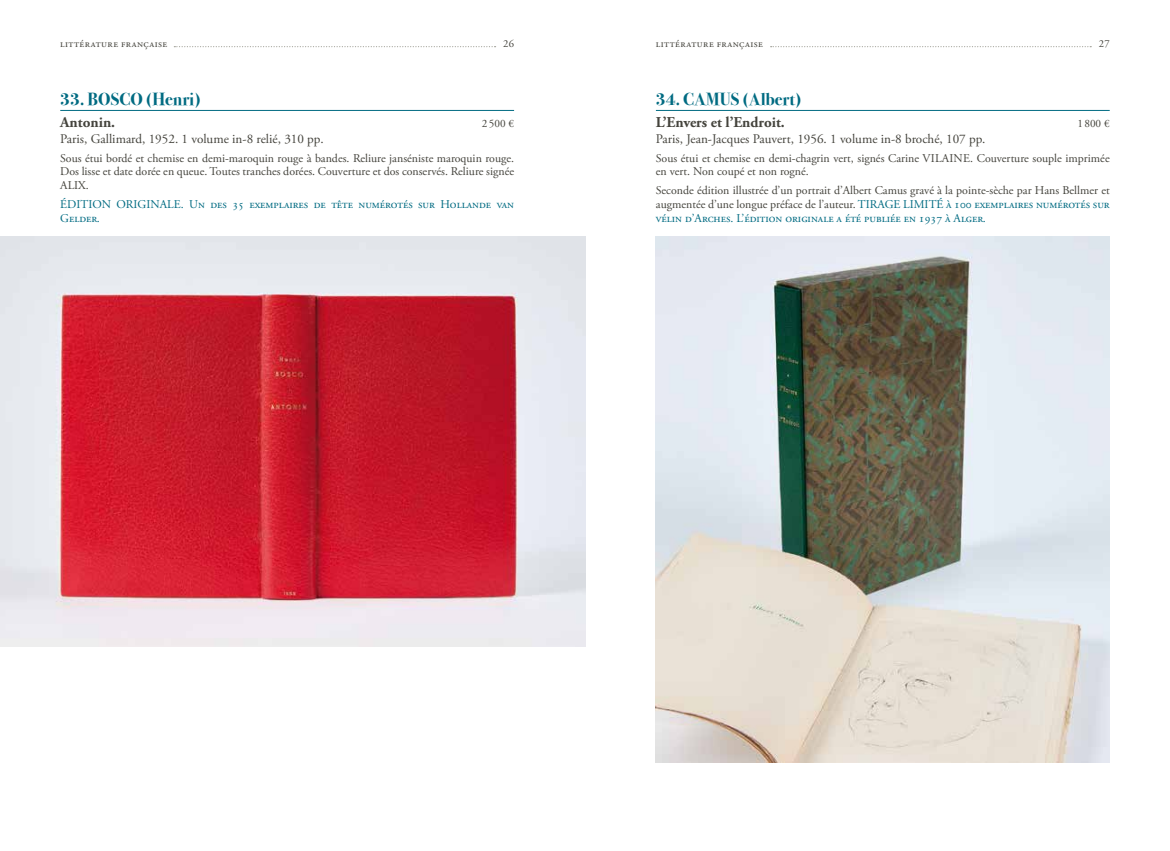
<style>
.page{position:relative;width:1170px;height:851px;background:#fff}
.page>*{position:absolute;margin:0;border:0;box-sizing:border-box;transform-origin:0 0}
.t1{font:700 17.5px "Bodoni Svty Two ITCTT";color:#006b82}
.t2{font:700 15px "Adobe Garamond Pro";color:#44433c}
.t3{font:13.12px "Adobe Garamond Pro";color:#44433c}
.t4{font:11.88px/13.8px "Adobe Garamond Pro";color:#44433c;text-align:justify}
.t5{font:11.88px/13.8px "Adobe Garamond Pro";color:#006b82}
.t6{font:11.25px "Adobe Garamond Pro";color:#44433c}
.t7{font:10.62px "Adobe Garamond Pro";letter-spacing:.04em;color:#44433c}
.s1{color:#006b82}
</style>
<div class="page">
<svg style="left:174px;top:46px;width:321px;height:1px"></svg>
<svg style="left:770px;top:46px;width:321px;height:1px"></svg>
<hr style="left:656px;top:110px;width:453px;height:1px;background:#006b82">
<img style="left:656px;top:236px;width:453px;height:526px">
<hr style="left:60px;top:110px;width:454px;height:1px;background:#006b82">
<img style="left:0;top:236px;width:585px;height:410px">
<p class="t7" style="left:60px;top:37px;width:108px">littérature française</p>
<p class="t7" style="left:503px;top:37px;width:12px">26</p>
<p class="t7" style="left:656px;top:37px;width:108px">littérature française</p>
<p class="t7" style="left:1098px;top:37px;width:12px">27</p>
<h1 class="t1" style="left:60px;top:84px;width:142px">33. BOSCO (Henri)</h1>
<p class="t2" style="left:60px;top:113px;width:56px">Antonin.</p>
<p class="t6" style="left:481px;top:117px;width:34px">2500 €</p>
<p class="t3" style="left:60px;top:131px;width:265px">Paris, Gallimard, 1952. 1 volume in-8 relié, 310 pp.</p>
<p class="t4" style="left:60px;top:151px;width:455px">Sous étui bordé et chemise en demi-maroquin rouge à bandes. Reliure janséniste maroquin rouge.<br>Dos lisse et date dorée en queue. Toutes tranches dorées. Couverture et dos conservés. Reliure signée ALIX.</p>
<p class="t5" style="left:60px;top:197px;width:455px">ÉDITION ORIGINALE. Un des 35 exemplaires de tête numérotés sur Hollande van<br>Gelder.</p>
<h1 class="t1" style="left:656px;top:84px;width:147px">34. CAMUS (Albert)</h1>
<p class="t2" style="left:656px;top:113px;width:130px">L’Envers et l’Endroit.</p>
<p class="t6" style="left:1077px;top:117px;width:34px">1800 €</p>
<p class="t3" style="left:656px;top:131px;width:331px">Paris, Jean-Jacques Pauvert, 1956. 1 volume in-8 broché, 107 pp.</p>
<p class="t4" style="left:656px;top:151px;width:455px">Sous étui et chemise en demi-chagrin vert, signés Carine VILAINE. Couverture souple imprimée en vert. Non coupé et non rogné.</p>
<p class="t4" style="left:656px;top:184px;width:455px">Seconde édition illustrée d’un portrait d’Albert Camus gravé à la pointe-sèche par Hans Bellmer et augmentée d’une longue préface de l’auteur. <span class="s1">TIRAGE LIMITÉ à 100 exemplaires numérotés sur vélin d’Arches. L’édition originale a été publiée en 1937 à Alger.</span></p>
</div>
